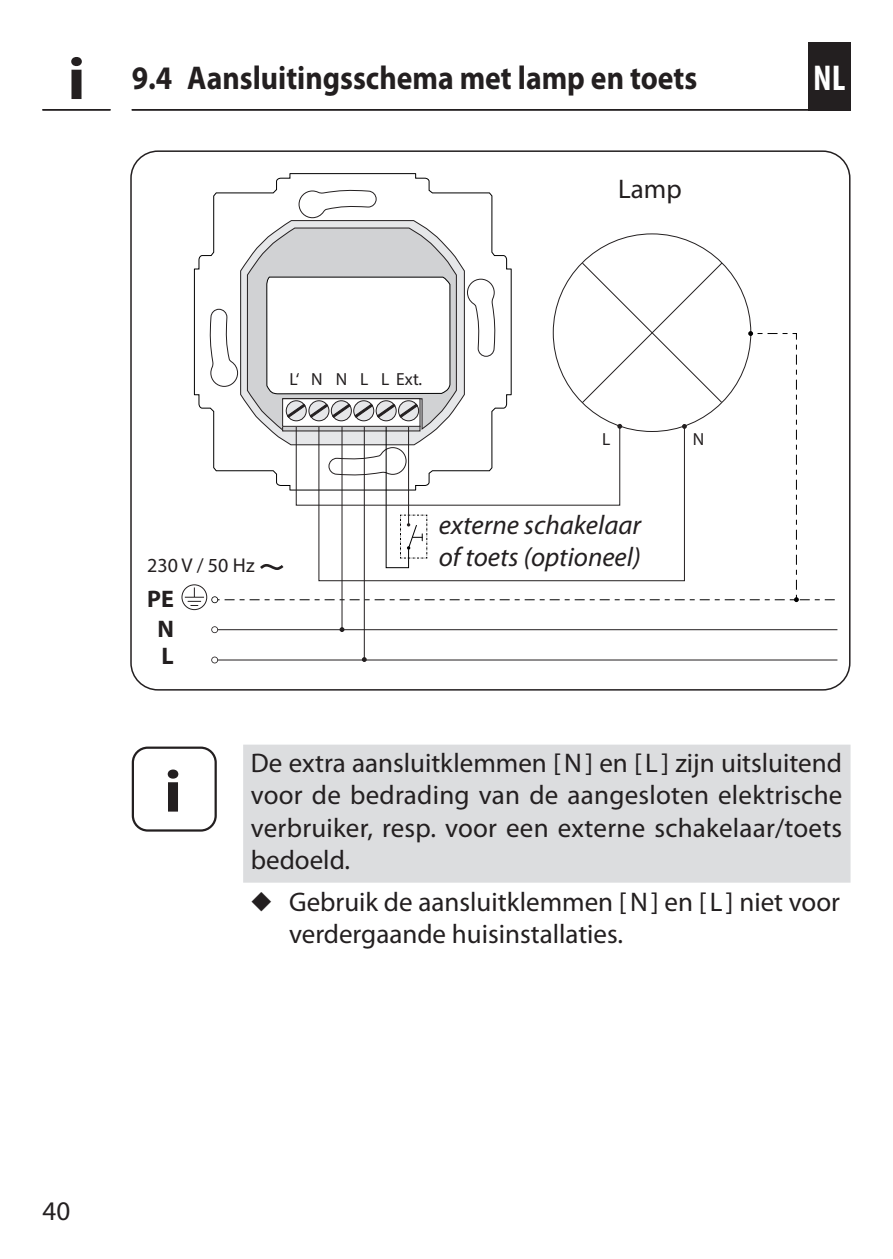
<style>
.page{position:relative;width:893px;height:1259px;background:#fff}
.page>*{position:absolute;margin:0;border:0;box-sizing:border-box;transform-origin:0 0}
.INFO-Icon{font:700 60px "Myriad Pro";color:#231f20;scale:1.1 1}
.t1{font:700 condensed 36px "Myriad Pro";color:#fff}
.t2{font:700 33px "Myriad Pro";color:#231f20;scale:.9 1}
.Nützliche_Infos_-_DE{font:27px/32.4px "Myriad Pro";color:#231f20;text-align:justify}
.Fließtext_-_DE{font:italic 27px/32.4px "Myriad Pro";color:#231f20}
.Fließtext_-_DE-2{font:27px "Myriad Pro";color:#231f20}
.t3{font:700 24px "Myriad Pro";color:#231f20}
.t4{font:20.1px "Myriad Pro";color:#231f20}
.t5{font:17.4px "Myriad Pro";color:#231f20}
</style>
<div class="page">
<hr style="left:132px;top:109px;width:719px;height:2px;background:#231f20">
<div style="left:808px;top:42px;width:42px;height:69px;background:#231f20"></div>
<hr style="left:42px;top:109px;width:68px;height:2px;background:#231f20">
<svg style="left:213px;top:190px;width:280px;height:38px"></svg>
<svg style="left:240px;top:220px;width:225px;height:8px"></svg>
<hr style="left:364px;top:424px;width:1px;height:235px;background:#231f20">
<svg style="left:362px;top:657px;width:5px;height:5px"></svg>
<hr style="left:215px;top:659px;width:622px;height:1px;background:#231f20">
<svg style="left:211px;top:656px;width:7px;height:7px"></svg>
<hr style="left:215px;top:629px;width:622px;height:1px;background:#231f20">
<svg style="left:211px;top:626px;width:7px;height:7px"></svg>
<hr style="left:341px;top:424px;width:1px;height:206px;background:#231f20">
<svg style="left:340px;top:627px;width:4px;height:5px"></svg>
<svg style="left:181px;top:228px;width:654px;height:382px"></svg>
<div style="left:243px;top:744px;width:607px;height:138px;background:#dcdddf"></div>
<div style="left:132px;top:746px;width:85px;height:85px;border:2px solid #231f20;border-radius:15px"></div>
<p class="INFO-Icon" style="left:67px;top:45px;width:18px">i</p>
<p class="t2" style="left:132px;top:59px;width:630px">9.4 Aansluitingsschema met lamp en toets</p>
<h2 class="t1" style="left:813px;top:58px;width:34px">NL</h2>
<p class="Fließtext_-_DE-2" style="left:618px;top:174px;width:65px">Lamp</p>
<p class="t4" style="left:147px;top:553px;width:109px">230 V / 50 Hz</p>
<p class="t3" style="left:147px;top:583px;width:28px">PE</p>
<p class="t3" style="left:157px;top:613px;width:18px">N</p>
<p class="t3" style="left:162px;top:640px;width:14px">L</p>
<p class="t5" style="left:289px;top:368px;width:134px">L‘ N N L LExt.</p>
<p class="t5" style="left:602px;top:428px;width:10px">L</p>
<p class="t5" style="left:693px;top:428px;width:13px">N</p>
<p class="Fließtext_-_DE" style="left:439px;top:509px;width:204px">externe schakelaar of toets (optioneel)</p>
<p class="INFO-Icon" style="left:164px;top:758px;width:18px">i</p>
<p class="Nützliche_Infos_-_DE" style="left:251px;top:747px;width:593px">De extra aansluitklemmen [N] en [ L ] zijn uitsluitend voor de bedrading van de aangesloten elektrische verbruiker, resp. voor een externe schakelaar/toets bedoeld.</p>
<p class="Nützliche_Infos_-_DE" style="left:289px;top:886px;width:552px;text-indent:-38px">◆ Gebruik de aansluitklemmen [N] en [ L ] niet voor verdergaande huisinstallaties.</p>
<p class="Nützliche_Infos_-_DE" style="left:43px;top:1195px;width:29px">40</p>
</div>
